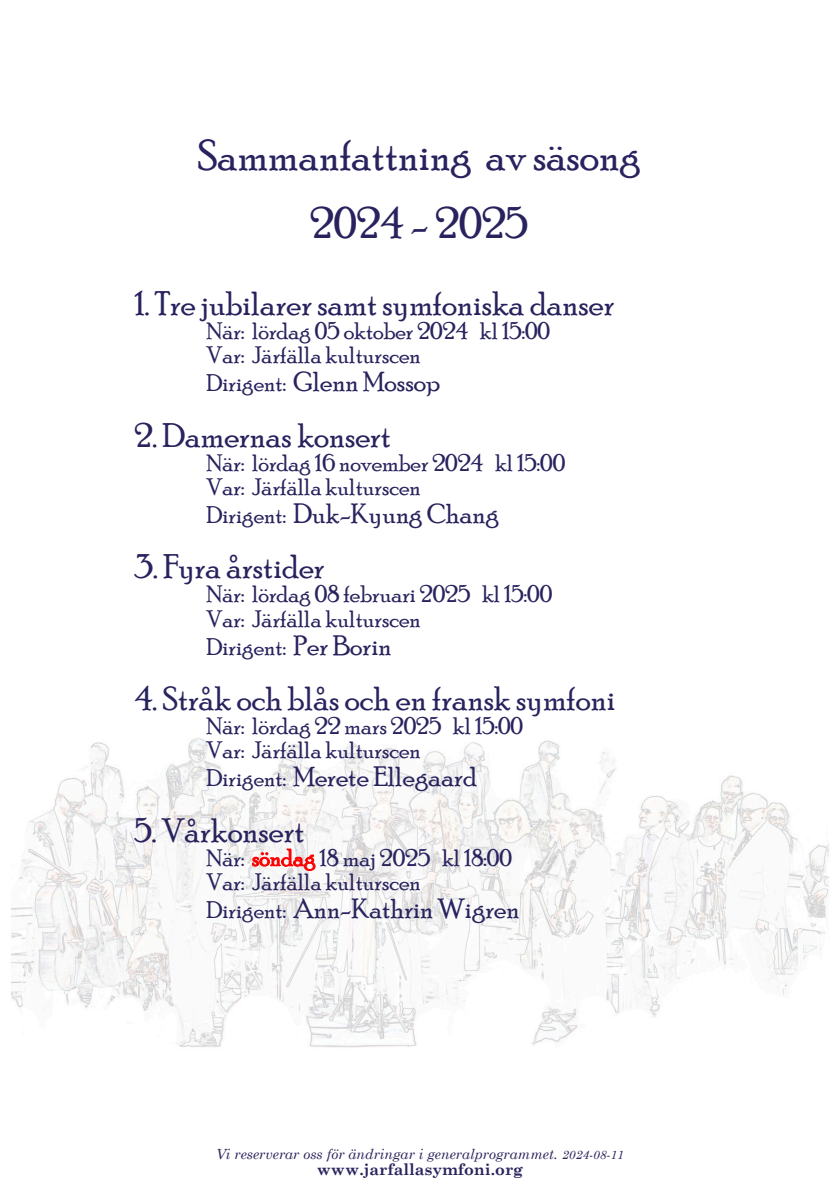
<style>
.page{position:relative;width:840px;height:1191px;background:#fff}
.page>*{position:absolute;margin:0;border:0;box-sizing:border-box;transform-origin:0 0}
.t1{font:44px/68px "Poor Richard";color:#28235e;text-align:center}
.t2{font:34px "Poor Richard";color:#28235e}
.t3{font:28px "Poor Richard";color:#28235e}
.t4{font:24px/24px "Poor Richard";color:#28235e}
.t5{font:700 16px "Century Schoolbook";color:#2a245d}
.t6{font:italic 14px "Century Schoolbook";color:#2a245d}
.s1{font-size:24px}
.s2{font-size:28px}
.s3{color:#f00}
.s4{font-size:12px}
</style>
<div class="page">
<img style="left:11px;top:738px;width:818px;height:310px">
<h1 class="t1" style="left:197px;top:125px;width:445px">Sammanfattning av säsong<br>2024 - 2025</h1>
<h2 class="t2" style="left:134px;top:291px;width:481px">1. Tre jubilarer samt symfoniska danser</h2>
<p class="t4" style="left:206px;top:321px;width:345px">När: lördag 05 oktober 2024 kl 15:00<br>Var: Järfälla kulturscen</p>
<p class="t3" style="left:206px;top:372px;width:235px"><span class="s1">Dirigent:</span> Glenn Mossop</p>
<h2 class="t2" style="left:134px;top:423px;width:258px">2. Damernas konsert</h2>
<p class="t4" style="left:206px;top:453px;width:360px">När: lördag 16 november 2024 kl 15:00<br>Var: Järfälla kulturscen</p>
<p class="t3" style="left:206px;top:503px;width:294px"><span class="s1">Dirigent:</span> Duk-Kyung Chang</p>
<h2 class="t2" style="left:134px;top:555px;width:192px">3. Fyra årstider</h2>
<p class="t4" style="left:206px;top:584px;width:347px">När: lördag 08 februari 2025 kl 15:00<br>Var: Järfälla kulturscen</p>
<p class="t4" style="left:206px;top:636px;width:187px">Dirigent: <span class="s2">Per Borin</span></p>
<h2 class="t2" style="left:134px;top:686px;width:482px">4. Stråk och blås och en fransk symfoni</h2>
<p class="t4" style="left:206px;top:716px;width:318px">När: lördag 22 mars 2025 kl 15:00<br>Var: Järfälla kulturscen</p>
<p class="t3" style="left:206px;top:766px;width:272px"><span class="s1">Dirigent:</span> Merete Ellegaard</p>
<h2 class="t2" style="left:134px;top:818px;width:172px">5. Vårkonsert</h2>
<p class="t4" style="left:206px;top:847px;width:307px">När: <span class="s3">söndag</span> 18 maj 2025 kl 18:00<br>Var: Järfälla kulturscen</p>
<p class="t3" style="left:206px;top:898px;width:314px"><span class="s1">Dirigent:</span> Ann-Kathrin Wigren</p>
<p class="t6" style="left:216px;top:1149px;width:409px">Vi reserverar oss för ändringar i generalprogrammet. <span class="s4">2024-08-11</span></p>
<p class="t5" style="left:316px;top:1163px;width:208px">www.jarfallasymfoni.org</p>
</div>
